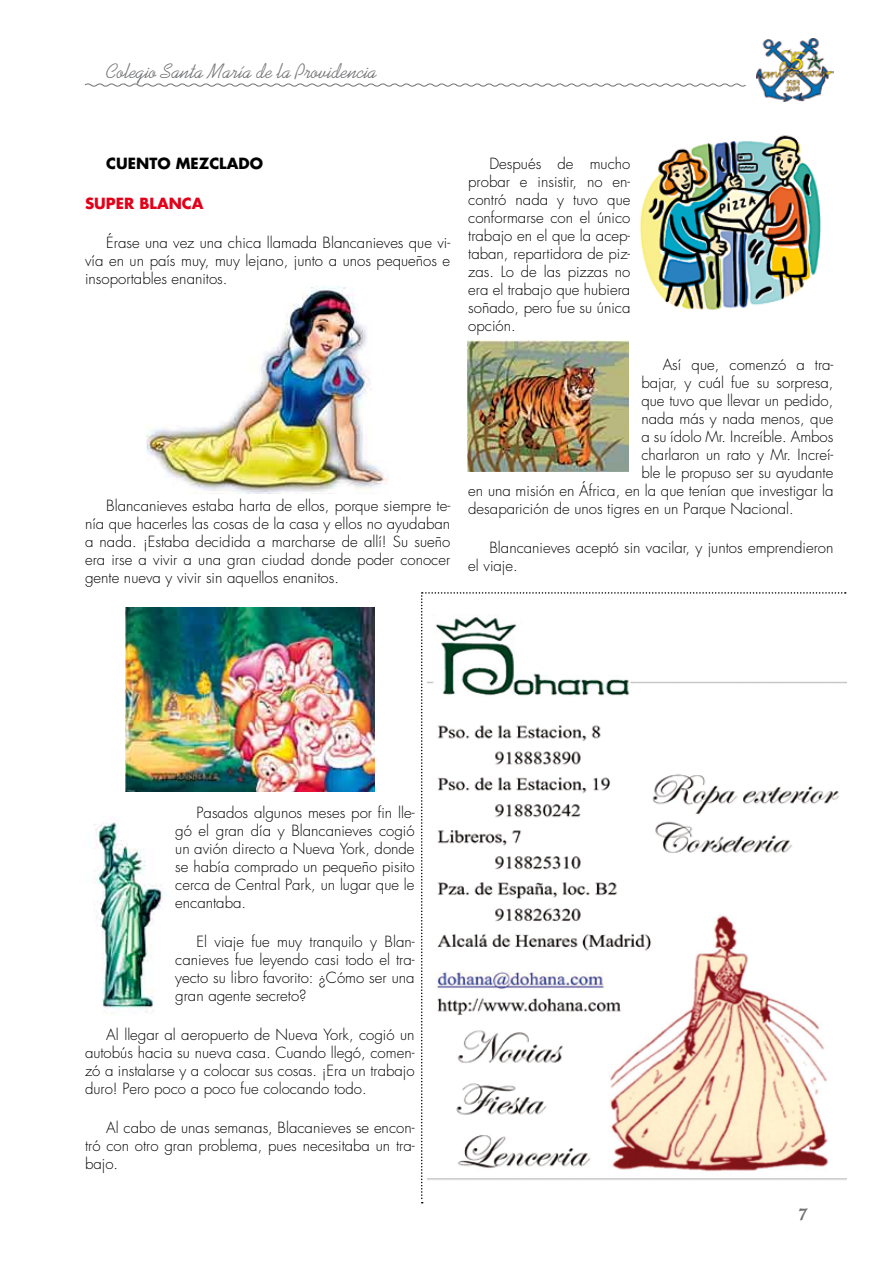
<style>
.page{position:relative;width:893px;height:1263px;background:#fff}
.page>*{position:absolute;margin:0;border:0;box-sizing:border-box;transform-origin:0 0}
.t1{font:21px "Kaufmann";color:#707173}
.t2{font:300 15px/18px "Futura";color:#000;text-align:justify}
.t3{font:700 15px "Futura";color:#000}
.t4{font:700 15px "Futura";color:#e2001a}
</style>
<div class="page">
<svg style="left:84px;top:83px;width:662px;height:4px"></svg>
<img style="left:757px;top:38px;width:76px;height:64px">
<img style="left:146px;top:287px;width:242px;height:206px">
<img style="left:125px;top:607px;width:250px;height:184px">
<img style="left:94px;top:822px;width:73px;height:192px">
<img style="left:640px;top:135px;width:181px;height:175px">
<img style="left:468px;top:341px;width:161px;height:130px">
<svg style="left:421px;top:592px;width:425px;height:612px"></svg>
<h1 class="t1" style="left:106px;top:59px;width:272px">Colegio Santa María de la Providencia</h1>
<p class="t3" style="left:106px;top:153px;width:158px">CUENTO MEZCLADO</p>
<p class="t4" style="left:85px;top:193px;width:120px">SUPER BLANCA</p>
<p class="t2" style="left:85px;top:234px;width:367px;text-indent:21px">Érase una vez una chica llamada Blancanieves que vi&shy;vía en un país muy, muy lejano, junto a unos pequeños e insoportables enanitos.</p>
<p class="t2" style="left:85px;top:497px;width:367px;text-indent:21px">Blancanieves estaba harta de ellos, porque siempre te&shy;nía que hacerles las cosas de la casa y ellos no ayudaban a nada. ¡Estaba decidida a marcharse de allí! Su sueño era irse a vivir a una gran ciudad donde poder conocer gente nueva y vivir sin aquellos enanitos.</p>
<p class="t2" style="left:468px;top:155px;width:164px;text-indent:21px">Después de mucho probar e insistir, no en&shy;contró nada y tuvo que conformarse con el único trabajo en el que la acep&shy;taban, repartidora de piz&shy;zas. Lo de las pizzas no era el trabajo que hubiera soñado, pero fue su única opción.</p>
<p class="t2" style="left:663px;top:356px;width:172px">Así que, comenzó a tra-</p>
<p class="t2" style="left:641px;top:374px;width:193px">bajar, y cuál fue su sorpresa,</p>
<p class="t2" style="left:641px;top:392px;width:193px">que tuvo que llevar un pedido,</p>
<p class="t2" style="left:641px;top:410px;width:193px">nada más y nada menos, que</p>
<p class="t2" style="left:641px;top:428px;width:194px">a su ídolo Mr. Increíble. Ambos</p>
<p class="t2" style="left:641px;top:446px;width:193px">charlaron un rato y Mr. Increí-</p>
<p class="t2" style="left:641px;top:464px;width:193px">ble le propuso ser su ayudante</p>
<p class="t2" style="left:468px;top:482px;width:367px">en una misión en África, en la que tenían que investigar la</p>
<p class="t2" style="left:468px;top:500px;width:327px">desaparición de unos tigres en un Parque Nacional.</p>
<p class="t2" style="left:468px;top:539px;width:367px;text-indent:21px">Blancanieves aceptó sin vacilar, y juntos emprendieron el viaje.</p>
<p class="t2" style="left:175px;top:803px;width:241px;text-indent:21px">Pasados algunos meses por fin lle&shy;gó el gran día y Blancanieves cogió un avión directo a Nueva York, donde se había comprado un pequeño pisito cerca de Central Park, un lugar que le encantaba.</p>
<p class="t2" style="left:175px;top:932px;width:241px;text-indent:21px">El viaje fue muy tranquilo y Blan&shy;canieves fue leyendo casi todo el tra&shy;yecto su libro favorito: ¿Cómo ser una gran agente secreto?</p>
<p class="t2" style="left:85px;top:1026px;width:331px;text-indent:21px">Al llegar al aeropuerto de Nueva York, cogió un autobús hacia su nueva casa. Cuando llegó, comen&shy;zó a instalarse y a colocar sus cosas. ¡Era un trabajo duro! Pero poco a poco fue colocando todo.</p>
<p class="t2" style="left:85px;top:1119px;width:331px;text-indent:21px">Al cabo de unas semanas, Blacanieves se encon&shy;tró con otro gran problema, pues necesitaba un tra&shy;bajo.</p>
</div>
